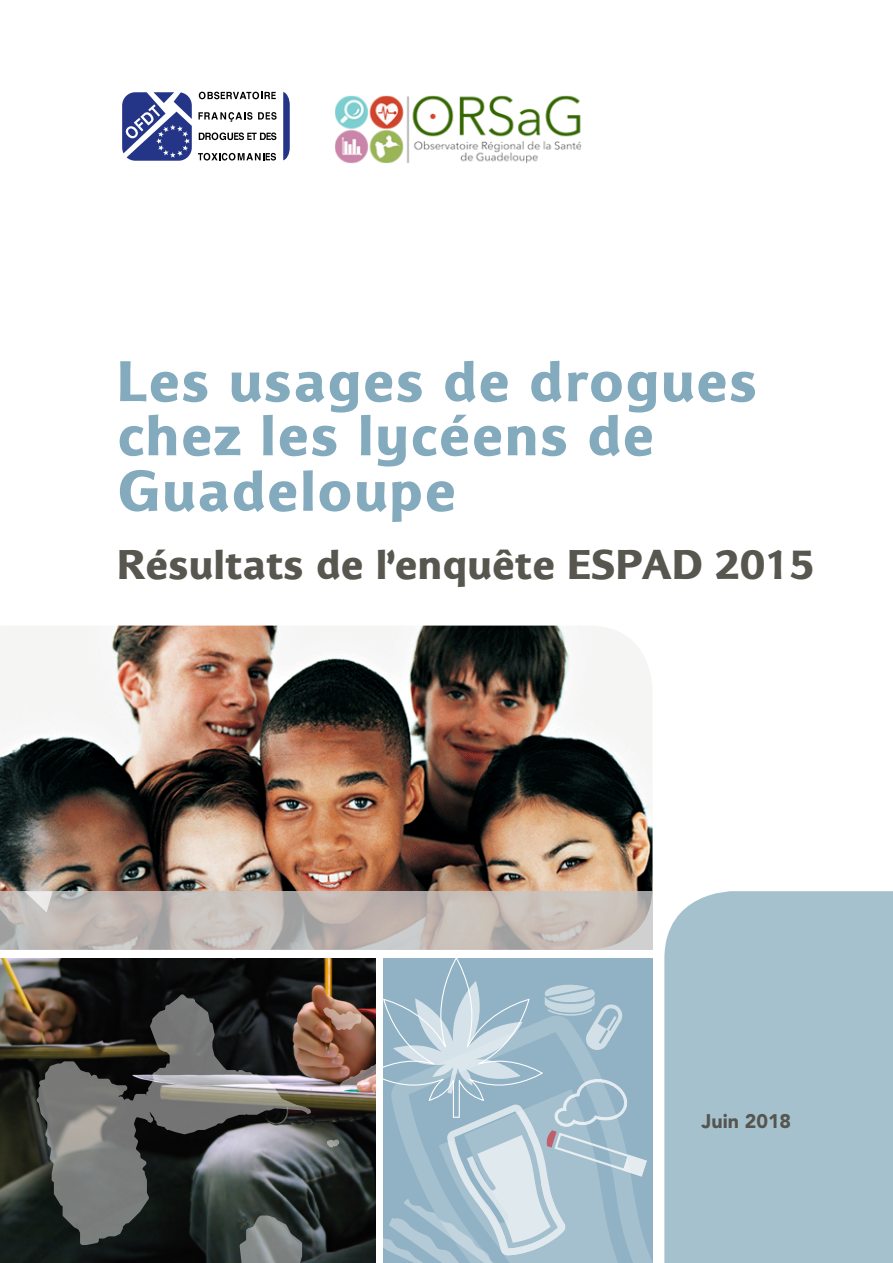
<style>
.page{position:relative;width:893px;height:1263px;background:#fff}
.page>*{position:absolute;margin:0;border:0;box-sizing:border-box;transform-origin:0 0}
.t1{font:700 60px/54.8px "Eurocrat";color:#84aabd}
.t2{font:700 43.5px "Eurocrat";letter-spacing:-.02em;color:#57564f}
.t3{font:900 19.65px "Avenir LT";color:#56554f}
</style>
<div class="page">
<svg style="left:283px;top:92px;width:7px;height:68px"></svg>
<svg style="left:199px;top:92px;width:77px;height:7px"></svg>
<svg style="left:198px;top:112px;width:54px;height:10px"></svg>
<svg style="left:258px;top:112px;width:19px;height:8px"></svg>
<svg style="left:199px;top:132px;width:77px;height:8px"></svg>
<svg style="left:198px;top:153px;width:78px;height:8px"></svg>
<svg style="left:122px;top:92px;width:70px;height:69px"></svg>
<div style="left:664px;top:891px;width:229px;height:372px;background:#a5c1ce"></div>
<img style="left:0;top:626px;width:653px;height:265px">
<svg style="left:0;top:891px;width:653px;height:59px;background:#c2bab6"></svg>
<svg style="left:24px;top:891px;width:29px;height:21px"></svg>
<svg style="left:383px;top:958px;width:294px;height:305px;background:#a9c3d1"></svg>
<img style="left:0;top:958px;width:37px;height:305px">
<img style="left:37px;top:920px;width:346px;height:343px">
<img style="left:335px;top:95px;width:247px;height:69px">
<p class="t1" style="left:117px;top:352px;width:643px">Les usages de drogues chez les lycéens de<br>Guadeloupe</p>
<p class="t2" style="left:117px;top:539px;width:700px">Résultats de l’enquête ESPAD 2015</p>
<p class="t3" style="left:702px;top:1109px;width:91px">Juin 2018</p>
</div>
